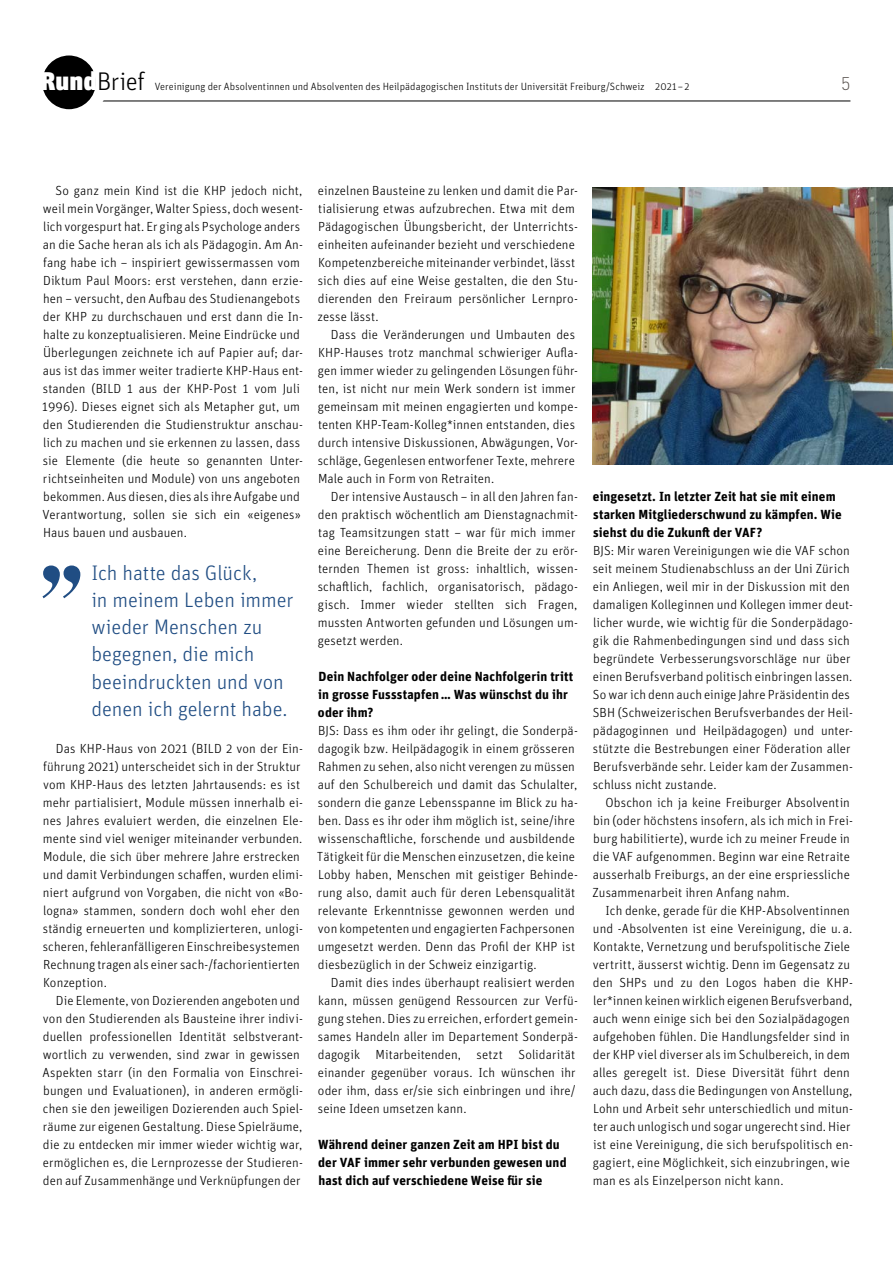
<style>
.page{position:relative;width:893px;height:1263px;background:#fff}
.page>*{position:absolute;margin:0;border:0;box-sizing:border-box;transform-origin:0 0}
.t1{font:300 25.5px "Unit OT";letter-spacing:-.015em;color:#000}
.t2{font:300 21px/27px "Unit OT";letter-spacing:-.005em;color:#204d83}
.t3{font:300 18px "DINOT";color:#57514d}
.t4{font:300 13.2px/18px "Unit OT";letter-spacing:.005em;color:#000}
.t5{font:700 13.2px/18px "Unit OT";letter-spacing:.01em;color:#000}
.t6{font:300 10.5px "Unit OT";letter-spacing:.005em;color:#000}
.s1{font-weight:900;color:#fff}
</style>
<div class="page">
<hr style="left:99px;top:101px;width:751px;height:1px;background:#000">
<svg style="left:36px;top:49px;width:66px;height:66px;background:#282828"></svg>
<div style="left:30px;top:43px;width:78px;height:78px;border:12px solid #fff;border-radius:50%"></div>
<svg style="left:43px;top:565px;width:37px;height:33px"></svg>
<img style="left:592px;top:187px;width:301px;height:278px">
<h1 class="t1" style="left:40px;top:66px;width:106px"><span class="s1">Rund</span>Brief</h1>
<p class="t6" style="left:155px;top:80px;width:536px">Vereinigung der Absolventinnen und Absolventen des Heilpädagogischen Instituts der Universität Freiburg/Schweiz 2021–2</p>
<h3 class="t3" style="left:841px;top:71px;width:11px">5</h3>
<p class="t4" style="left:42px;top:181px;width:262px;text-indent:13px">So ganz mein Kind ist die KHP jedoch nicht, weil mein Vorgänger, Walter Spiess, doch wesent&shy;lich vorgespurt hat. Er ging als Psychologe anders an die Sache heran als ich als Pädagogin. Am An&shy;fang habe ich – inspiriert gewissermassen vom Diktum Paul Moors: erst verstehen, dann erzie&shy;hen – versucht, den Aufbau des Studienangebots der KHP zu durchschauen und erst dann die In&shy;halte zu konzeptualisieren. Meine Eindrücke und Überlegungen zeichnete ich auf Papier auf; dar&shy;aus ist das immer weiter tradierte KHP-Haus ent&shy;standen (BILD 1 aus der KHP-Post 1 vom Juli 1996). Dieses eignet sich als Metapher gut, um den Studierenden die Studienstruktur anschau&shy;lich zu machen und sie erkennen zu lassen, dass sie Elemente (die heute so genannten Unter&shy;richtseinheiten und Module) von uns angeboten bekommen. Aus diesen, dies als ihre Aufgabe und Verantwortung, sollen sie sich ein «eigenes» Haus bauen und ausbauen.</p>
<h2 class="t2" style="left:91px;top:560px;width:204px">Ich hatte das Glück,<br>in meinem Leben immer wieder Menschen zu begegnen, die mich beeindruckten und von denen ich gelernt habe.</h2>
<p class="t4" style="left:43px;top:739px;width:262px;text-indent:13px">Das KHP-Haus von 2021 (BILD 2 von der Ein&shy;führung 2021) unterscheidet sich in der Struktur vom KHP-Haus des letzten Jahrtausends: es ist mehr partialisiert, Module müssen innerhalb ei&shy;nes Jahres evaluiert werden, die einzelnen Ele&shy;mente sind viel weniger miteinander verbunden.<br>Module, die sich über mehrere Jahre erstrecken und damit Verbindungen schaffen, wurden elimi&shy;niert aufgrund von Vorgaben, die nicht von «Bo&shy;logna» stammen, sondern doch wohl eher den ständig erneuerten und komplizierteren, unlogi&shy;scheren, fehleranfälligeren Einschreibesystemen Rechnung tragen als einer sach-/fachorientierten Konzeption.</p>
<p class="t4" style="left:42px;top:991px;width:262px;text-indent:13px">Die Elemente, von Dozierenden angeboten und von den Studierenden als Bausteine ihrer indivi&shy;duellen professionellen Identität selbstverant&shy;wortlich zu verwenden, sind zwar in gewissen Aspekten starr (in den Formalia von Einschrei&shy;bungen und Evaluationen), in anderen ermögli&shy;chen sie den jeweiligen Dozierenden auch Spiel&shy;räume zur eigenen Gestaltung. Diese Spielräume, die zu entdecken mir immer wieder wichtig war, ermöglichen es, die Lernprozesse der Studieren&shy;den auf Zusammenhänge und Verknüpfungen der</p>
<p class="t4" style="left:318px;top:181px;width:262px">einzelnen Bausteine zu lenken und damit die Par&shy;tialisierung etwas aufzubrechen. Etwa mit dem Pädagogischen Übungsbericht, der Unterrichts&shy;einheiten aufeinander bezieht und verschiedene Kompetenzbereiche miteinander verbindet, lässt sich dies auf eine Weise gestalten, die den Stu&shy;dierenden den Freiraum persönlicher Lernpro&shy;zesse lässt.</p>
<p class="t4" style="left:318px;top:325px;width:262px;text-indent:13px">Dass die Veränderungen und Umbauten des KHP-Hauses trotz manchmal schwieriger Aufla&shy;gen immer wieder zu gelingenden Lösungen führ&shy;ten, ist nicht nur mein Werk sondern ist immer gemeinsam mit meinen engagierten und kompe&shy;tenten KHP-Team-Kolleg*innen entstanden, dies durch intensive Diskussionen, Abwägungen, Vor&shy;schläge, Gegenlesen entworfener Texte, mehrere Male auch in Form von Retraiten.</p>
<p class="t4" style="left:318px;top:487px;width:262px;text-indent:13px">Der intensive Austausch – in all den Jahren fan&shy;den praktisch wöchentlich am Dienstagnachmit&shy;tag Teamsitzungen statt – war für mich immer eine Bereicherung. Denn die Breite der zu erör&shy;ternden Themen ist gross: inhaltlich, wissen&shy;schaftlich, fachlich, organisatorisch, pädago&shy;gisch. Immer wieder stellten sich Fragen, mussten Antworten gefunden und Lösungen um&shy;gesetzt werden.</p>
<p class="t5" style="left:318px;top:667px;width:257px">Dein Nachfolger oder deine Nachfolgerin tritt in grosse Fussstapfen… Was wünschst du ihr oder ihm?</p>
<p class="t4" style="left:317px;top:721px;width:262px">BJS: Dass es ihm oder ihr gelingt, die Sonderpä&shy;dagogik bzw. Heilpädagogik in einem grösseren Rahmen zu sehen, also nicht verengen zu müssen auf den Schulbereich und damit das Schulalter, sondern die ganze Lebensspanne im Blick zu ha&shy;ben. Dass es ihr oder ihm möglich ist, seine/ihre wissenschaftliche, forschende und ausbildende Tätigkeit für die Menschen einzusetzen, die keine Lobby haben, Menschen mit geistiger Behinde&shy;rung also, damit auch für deren Lebensqualität relevante Erkenntnisse gewonnen werden und von kompetenten und engagierten Fachpersonen umgesetzt werden. Denn das Profil der KHP ist diesbezüglich in der Schweiz einzigartig.</p>
<p class="t4" style="left:318px;top:973px;width:262px;text-indent:13px">Damit dies indes überhaupt realisiert werden kann, müssen genügend Ressourcen zur Verfü&shy;gung stehen. Dies zu erreichen, erfordert gemein&shy;sames Handeln aller im Departement Sonderpä&shy;dagogik Mitarbeitenden, setzt Solidarität einander gegenüber voraus. Ich wünschen ihr oder ihm, dass er/sie sich einbringen und ihre/ seine Ideen umsetzen kann.</p>
<p class="t5" style="left:318px;top:1135px;width:250px">Während deiner ganzen Zeit am HPI bist du der VAF immer sehr verbunden gewesen und hast dich auf verschiedene Weise für sie</p>
<p class="t5" style="left:593px;top:487px;width:250px">eingesetzt. In letzter Zeit hat sie mit einem starken Mitgliederschwund zu kämpfen. Wie siehst du die Zukunft der VAF?</p>
<p class="t4" style="left:593px;top:541px;width:262px">BJS: Mir waren Vereinigungen wie die VAF schon seit meinem Studienabschluss an der Uni Zürich ein Anliegen, weil mir in der Diskussion mit den damaligen Kolleginnen und Kollegen immer deut&shy;licher wurde, wie wichtig für die Sonderpädago&shy;gik die Rahmenbedingungen sind und dass sich begründete Verbesserungsvorschläge nur über einen Berufsverband politisch einbringen lassen.<br>So war ich denn auch einige Jahre Präsidentin des SBH (Schweizerischen Berufsverbandes der Heil&shy;pädagoginnen und Heilpädagogen) und unter&shy;stützte die Bestrebungen einer Föderation aller Berufsverbände sehr. Leider kam der Zusammen&shy;schluss nicht zustande.</p>
<p class="t4" style="left:592px;top:793px;width:262px;text-indent:13px">Obschon ich ja keine Freiburger Absolventin bin (oder höchstens insofern, als ich mich in Frei&shy;burg habilitierte), wurde ich zu meiner Freude in die VAF aufgenommen. Beginn war eine Retraite ausserhalb Freiburgs, an der eine erspriessliche Zusammenarbeit ihren Anfang nahm.</p>
<p class="t4" style="left:593px;top:901px;width:262px;text-indent:13px">Ich denke, gerade für die KHP-Absolventinnen und -Absolventen ist eine Vereinigung, die u. a.<br>Kontakte, Vernetzung und berufspolitische Ziele vertritt, äusserst wichtig. Denn im Gegensatz zu den SHPs und zu den Logos haben die KHP&shy;ler*innen keinen wirklich eigenen Berufsverband, auch wenn einige sich bei den Sozialpädagogen aufgehoben fühlen. Die Handlungsfelder sind in der KHP viel diverser als im Schulbereich, in dem alles geregelt ist. Diese Diversität führt denn auch dazu, dass die Bedingungen von Anstellung, Lohn und Arbeit sehr unterschiedlich und mitun&shy;ter auch unlogisch und sogar ungerecht sind. Hier ist eine Vereinigung, die sich berufspolitisch en&shy;gagiert, eine Möglichkeit, sich einzubringen, wie man es als Einzelperson nicht kann.</p>
</div>
